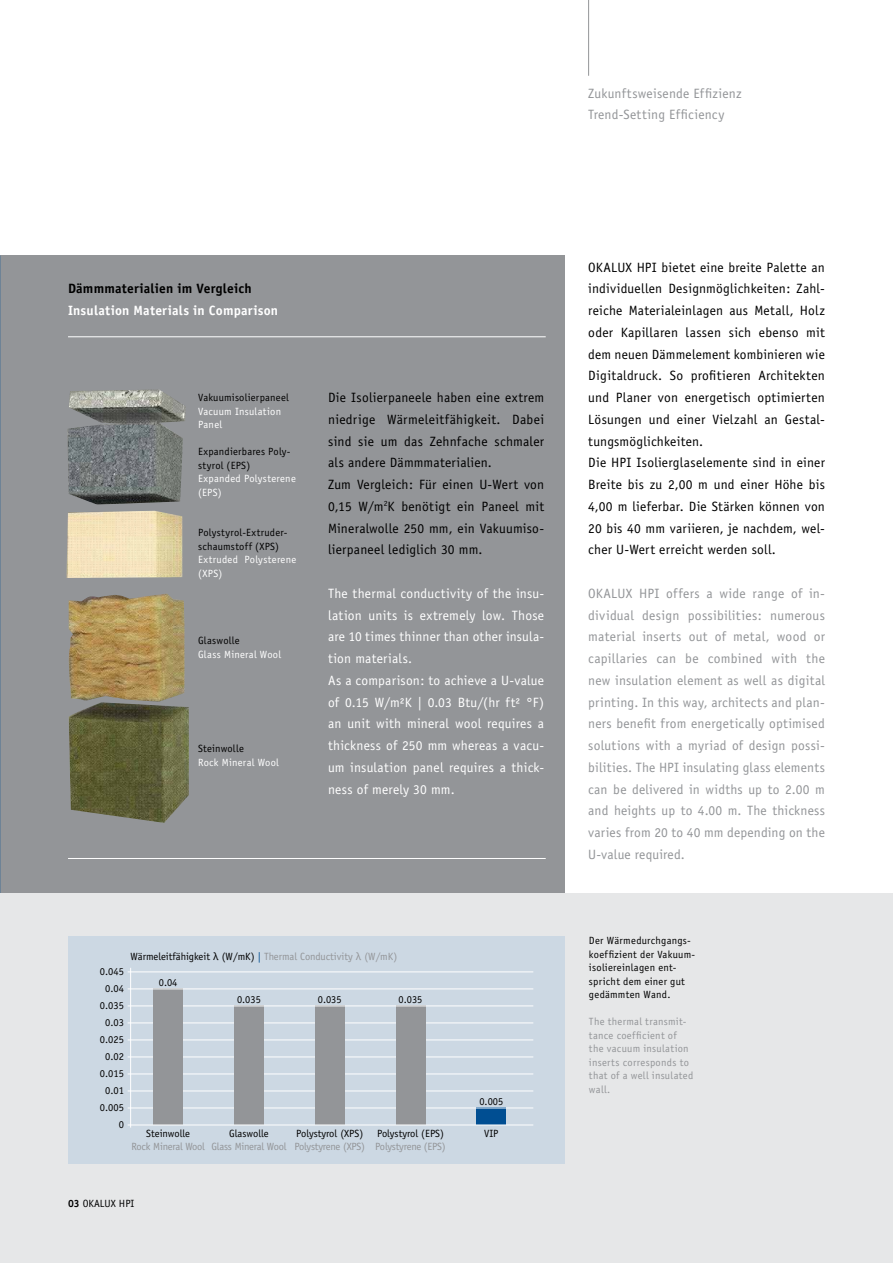
<style>
.page{position:relative;width:893px;height:1263px;background:#fff}
.page>*{position:absolute;margin:0;border:0;box-sizing:border-box;transform-origin:0 0}
.t1{font:13.5px/21.8px "Officina Sans";letter-spacing:.015em;color:#000}
.t2{font:13.5px/21.8px "Officina Sans";letter-spacing:.015em;color:#939598}
.t3{font:13.5px/21.8px "Officina Sans";letter-spacing:.015em;color:#fff}
.t4{font:700 13.5px "Officina Sans";letter-spacing:.015em;color:#fff}
.t5{font:700 13.5px "Officina Sans";letter-spacing:.015em;color:#000}
.t6{font:10.5px/13.5px "Officina Sans";letter-spacing:.02em;color:#000}
.t7{font:10.5px/17px "Officina Sans";color:#000;text-align:right}
.t8{font:10.5px/13.5px "Officina Sans";letter-spacing:.025em;color:#939598}
.t9{font:10.5px/13.5px "Officina Sans";letter-spacing:.025em;color:#fff}
.t10{font:10.5px "Officina Sans";letter-spacing:-.02em;color:#939598}
.t11{font:10.5px "Officina Sans";color:#939598}
.s1{color:#000}
.s2{font-family:"Helvetica Neue";color:#000}
.s3{color:#004e92}
.s4{font-family:"Helvetica Neue"}
.s5{font-weight:700}
</style>
<div class="page">
<div style="left:0;top:255px;width:565px;height:638px;background:#939598"></div>
<img style="left:66px;top:389px;width:123px;height:434px">
<img style="left:0;top:255px;width:1px;height:638px">
<div style="left:0;top:893px;width:893px;height:370px;background:#e6e7e8"></div>
<hr style="left:588px;top:0;width:1px;height:76px;background:#939598">
<div style="left:68px;top:936px;width:497px;height:227px;background:#ccd8e3"></div>
<div style="left:476px;top:1108px;width:30px;height:17px;background:#004e92"></div>
<hr style="left:128px;top:971px;width:405px;height:1px;background:#fff">
<hr style="left:128px;top:1022px;width:405px;height:1px;background:#fff">
<hr style="left:128px;top:1039px;width:405px;height:1px;background:#fff">
<hr style="left:128px;top:1056px;width:405px;height:1px;background:#fff">
<hr style="left:128px;top:1073px;width:405px;height:1px;background:#fff">
<hr style="left:128px;top:1090px;width:405px;height:1px;background:#fff">
<hr style="left:128px;top:1107px;width:405px;height:1px;background:#fff">
<hr style="left:130px;top:968px;width:1px;height:159px;background:#fff">
<div style="left:234px;top:1006px;width:30px;height:119px;background:#939598"></div>
<div style="left:315px;top:1006px;width:30px;height:119px;background:#939598"></div>
<div style="left:396px;top:1006px;width:29px;height:119px;background:#939598"></div>
<hr style="left:128px;top:1005px;width:405px;height:1px;background:#fff">
<div style="left:153px;top:989px;width:30px;height:136px;background:#939598"></div>
<hr style="left:128px;top:988px;width:405px;height:1px;background:#fff">
<hr style="left:128px;top:1124px;width:405px;height:1px;background:#fff">
<hr style="left:68px;top:336px;width:478px;height:1px;background:#fff">
<hr style="left:68px;top:858px;width:478px;height:1px;background:#fff">
<p class="t2" style="left:588px;top:82px;width:155px">Zukunftsweisende Effizienz<br>Trend-Setting Efficiency</p>
<p class="t5" style="left:68px;top:280px;width:185px">Dämmmaterialien im Vergleich</p>
<p class="t4" style="left:68px;top:302px;width:212px">Insulation Materials in Comparison</p>
<p class="t6" style="left:198px;top:391px;width:92px">Vakuumisolierpaneel</p>
<p class="t9" style="left:198px;top:405px;width:85px">Vacuum Insulation<br>Panel</p>
<p class="t6" style="left:198px;top:445px;width:94px">Expandierbares Poly&shy;styrol (EPS)</p>
<p class="t9" style="left:198px;top:472px;width:99px">Expanded Polysterene (EPS)</p>
<p class="t6" style="left:198px;top:526px;width:91px">Polystyrol-Extruder&shy;schaumstoff (XPS)</p>
<p class="t9" style="left:198px;top:553px;width:100px">Extruded Polysterene (XPS)</p>
<p class="t6" style="left:198px;top:634px;width:43px">Glaswolle</p>
<p class="t9" style="left:198px;top:648px;width:85px">Glass Mineral Wool</p>
<p class="t6" style="left:198px;top:742px;width:47px">Steinwolle</p>
<p class="t9" style="left:198px;top:756px;width:82px">Rock Mineral Wool</p>
<p class="t1" style="left:328px;top:387px;width:218px">Die Isolierpaneele haben eine extrem niedrige Wärmeleitfähigkeit. Dabei sind sie um das Zehnfache schmaler als andere Dämmmaterialien.<br>Zum Vergleich: Für einen U-Wert von 0,15 W/m<sup>2</sup>K benötigt ein Paneel mit Mineralwolle 250 mm, ein Vakuumiso&shy;lierpaneel lediglich 30 mm.</p>
<p class="t3" style="left:328px;top:582px;width:218px">The thermal conductivity of the insu&shy;lation units is extremely low. Those are 10 times thinner than other insula&shy;tion materials.<br>As a comparison: to achieve a U-value of 0.15 W/m²K | 0.03 Btu/(hr ft² °F) an unit with mineral wool requires a thickness of 250 mm whereas a vacu&shy;um insulation panel requires a thick&shy;ness of merely 30 mm.</p>
<p class="t11" style="left:131px;top:950px;width:268px"><span class="s1">Wärmeleitfähigkeit</span> <span class="s2">λ</span> <span class="s1">(W/mK)</span> <span class="s3">|</span> Thermal Conductivity <span class="s4">λ</span> (W/mK)</p>
<p class="t7" style="left:100px;top:963px;width:26px">0.045<br>0.04<br>0.035<br>0.03<br>0.025<br>0.02<br>0.015<br>0.01<br>0.005<br>0</p>
<p class="t6" style="left:159px;top:975px;width:20px">0.04</p>
<p class="t6" style="left:237px;top:992px;width:25px">0.035</p>
<p class="t6" style="left:318px;top:992px;width:25px">0.035</p>
<p class="t6" style="left:399px;top:992px;width:25px">0.035</p>
<p class="t6" style="left:479px;top:1095px;width:25px">0.005</p>
<p class="t7" style="left:146px;top:1125px;width:45px">Steinwolle</p>
<p class="t7" style="left:229px;top:1125px;width:41px">Glaswolle</p>
<p class="t7" style="left:296px;top:1125px;width:69px">Polystyrol (XPS)</p>
<p class="t7" style="left:377px;top:1125px;width:68px">Polystyrol (EPS)</p>
<p class="t6" style="left:484px;top:1127px;width:16px">VIP</p>
<p class="t10" style="left:131px;top:1140px;width:316px">Rock Mineral Wool Glass Mineral Wool Polystyrene (XPS) Polystyrene (EPS)</p>
<p class="t7" style="left:68px;top:1195px;width:68px"><span class="s5">03</span> OKALUX HPI</p>
<p class="t1" style="left:588px;top:256px;width:238px">OKALUX HPI bietet eine breite Palette an individuellen Designmöglichkeiten: Zahl&shy;reiche Materialeinlagen aus Metall, Holz oder Kapillaren lassen sich ebenso mit dem neuen Dämmelement kombinieren wie Digitaldruck. So profitieren Architekten und Planer von energetisch optimierten Lösungen und einer Vielzahl an Gestal&shy;tungsmöglichkeiten.<br>Die HPI Isolierglaselemente sind in einer Breite bis zu 2,00 m und einer Höhe bis 4,00 m lieferbar. Die Stärken können von 20 bis 40 mm variieren, je nachdem, wel&shy;cher U-Wert erreicht werden soll.</p>
<p class="t2" style="left:588px;top:582px;width:238px;text-align:justify">OKALUX HPI offers a wide range of in&shy;dividual design possibilities: numerous material inserts out of metal, wood or capillaries can be combined with the new insulation element as well as digital printing. In this way, architects and plan&shy;ners benefit from energetically optimised solutions with a myriad of design possi&shy;bilities. The HPI insulating glass elements can be delivered in widths up to 2.00 m and heights up to 4.00 m. The thickness varies from 20 to 40 mm depending on the U-value required.</p>
<p class="t6" style="left:589px;top:934px;width:108px">Der Wärmedurchgangs&shy;koeffizient der Vakuum&shy;isoliereinlagen ent&shy;spricht dem einer gut gedämmten Wand.</p>
<p class="t8" style="left:589px;top:1015px;width:106px">The thermal transmit&shy;tance coefficient of the vacuum insulation inserts corresponds to that of a well insulated wall.</p>
</div>
